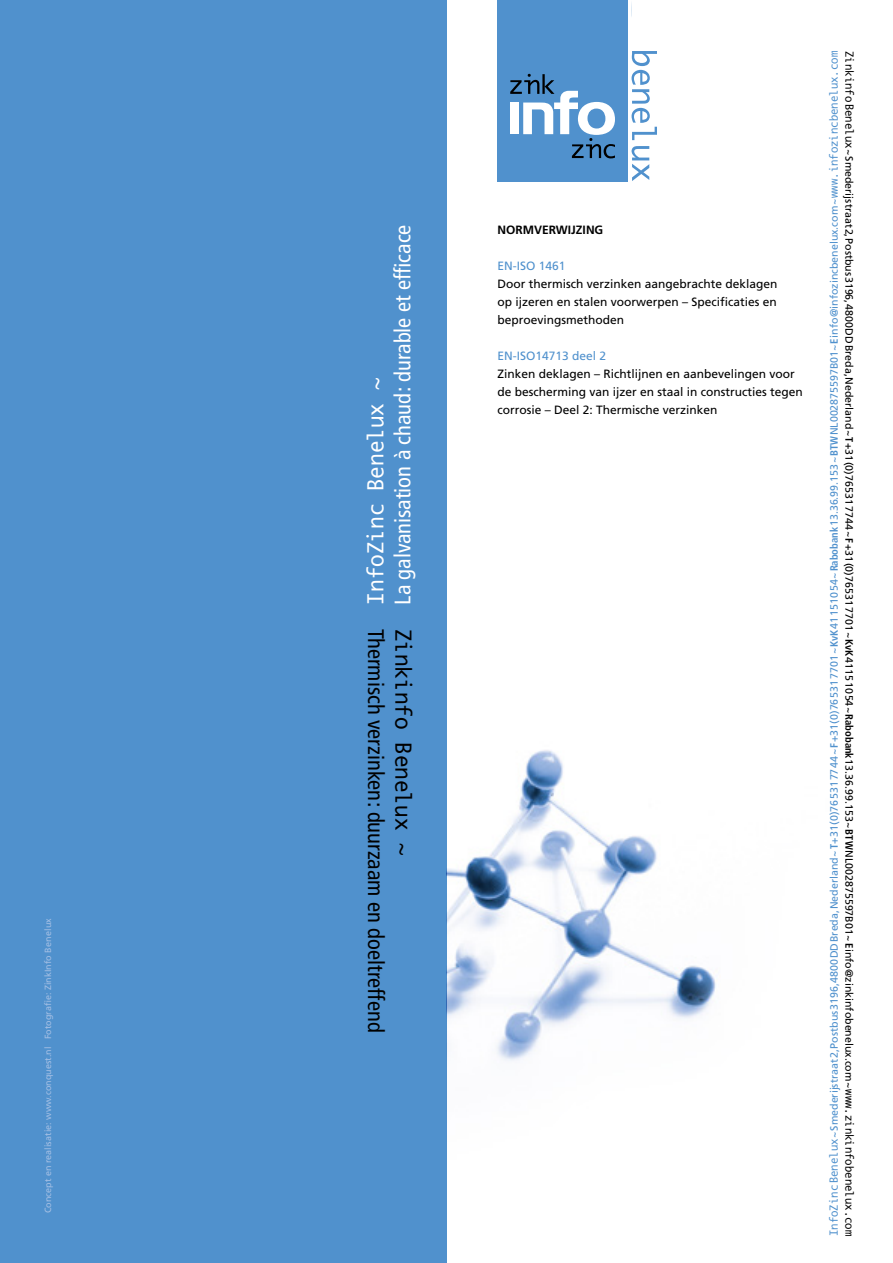
<style>
.page{position:relative;width:893px;height:1263px;background:#fff}
.page>*{position:absolute;margin:0;border:0;box-sizing:border-box;transform-origin:0 0}
.t1{font:condensed 22.5px "Frutiger LT Std";color:#000}
.t2{font:condensed 22.5px "Frutiger LT Std";color:#fff}
.t3{font:21px "Monaco";color:#fff}
.t4{font:21px "Monaco";color:#000}
.t5{font:12px/18px "Frutiger LT Std";color:#000;text-align:justify}
.t6{font:12px "Frutiger LT Std";color:#5091cd}
.t7{font:700 12px "Frutiger LT Std";color:#000}
.t8{font:10.65px "Frutiger LT Std";color:#000}
.t9{font:10.65px "Frutiger LT Std";color:#5091cd}
.t10{font:9px "Frutiger LT Std";color:#a4bfe4}
.s1{font-family:"Monaco"}
.s2{font-weight:700;font-stretch:condensed}
</style>
<div class="page">
<div style="left:0;top:0;width:446px;height:1263px;background:#5091cd"></div>
<img style="left:446px;top:644px;width:270px;height:568px">
<div style="left:497px;top:51px;width:131px;height:130px;background:#5091cd"></div>
<svg style="left:632px;top:51px;width:25px;height:89px"></svg>
<svg style="left:632px;top:146px;width:17px;height:35px"></svg>
<svg style="left:510px;top:74px;width:105px;height:84px"></svg>
<div style="left:497px;top:0;width:131px;height:53px;background:#5091cd"></div>
<p class="t10" style="left:43px;top:1213px;width:296px;rotate:-90deg">Concept en realisatie: www.conquest.nl Fotografie: ZinkInfo Benelux</p>
<h2 class="t3" style="left:358px;top:605px;width:228px;rotate:-90deg">InfoZinc Benelux ~</h2>
<h1 class="t2" style="left:389px;top:605px;width:381px;rotate:-90deg">La galvanisation à chaud : durable et efficace</h1>
<h1 class="t1" style="left:389px;top:629px;width:405px;rotate:90deg">Thermisch verzinken : duurzaam en doeltreffend</h1>
<h2 class="t4" style="left:421px;top:629px;width:228px;rotate:90deg">Zinkinfo Benelux ~</h2>
<p class="t7" style="left:497px;top:223px;width:107px">NORMVERWIJZING</p>
<p class="t6" style="left:497px;top:259px;width:70px">EN-ISO 1461</p>
<p class="t5" style="left:497px;top:275px;width:282px">Door thermisch verzinken aangebrachte deklagen op ijzeren en stalen voorwerpen – Specificaties en beproevingsmethoden</p>
<p class="t6" style="left:497px;top:349px;width:110px">EN-ISO14713 deel 2</p>
<p class="t5" style="left:497px;top:365px;width:307px;text-align:left">Zinken deklagen – Richtlijnen en aanbevelingen voor de bescherming van ijzer en staal in constructies tegen corrosie – Deel 2: Thermische verzinken</p>
<p class="t9" style="left:828px;top:1236px;width:1186px;rotate:-90deg"><span class="s1">InfoZinc Benelux</span> ~ Smederijstraat 2, Postbus 3196, 4800 DD Breda, Nederland ~ <span class="s2">T</span> +31 (0)76 531 77 44 ~ <span class="s2">F</span> +31 (0)76 531 77 01 ~ <span class="s2">KvK</span> 41 15 10 54 ~ <span class="s2">Rabobank</span> 13.36.99.153 ~ <span class="s2">BTW</span> NL002875597B01~ <span class="s2">E</span> info@infozincbenelux.com ~ <span class="s1">www.infozincbenelux.com</span></p>
<p class="t8" style="left:855px;top:51px;width:1186px;rotate:90deg"><span class="s1">Zinkinfo Benelux</span> ~ Smederijstraat 2, Postbus 3196, 4800 DD Breda, Nederland ~ <span class="s2">T</span> +31 (0)76 531 77 44 ~ <span class="s2">F</span> +31 (0)76 531 77 01 ~ <span class="s2">KvK</span> 41 15 10 54 ~ <span class="s2">Rabobank</span> 13.36.99.153 ~ <span class="s2">BTW</span> NL002875597B01 ~ <span class="s2">E</span> info@zinkinfobenelux.com ~ <span class="s1">www.zinkinfobenelux.com</span></p>
</div>
